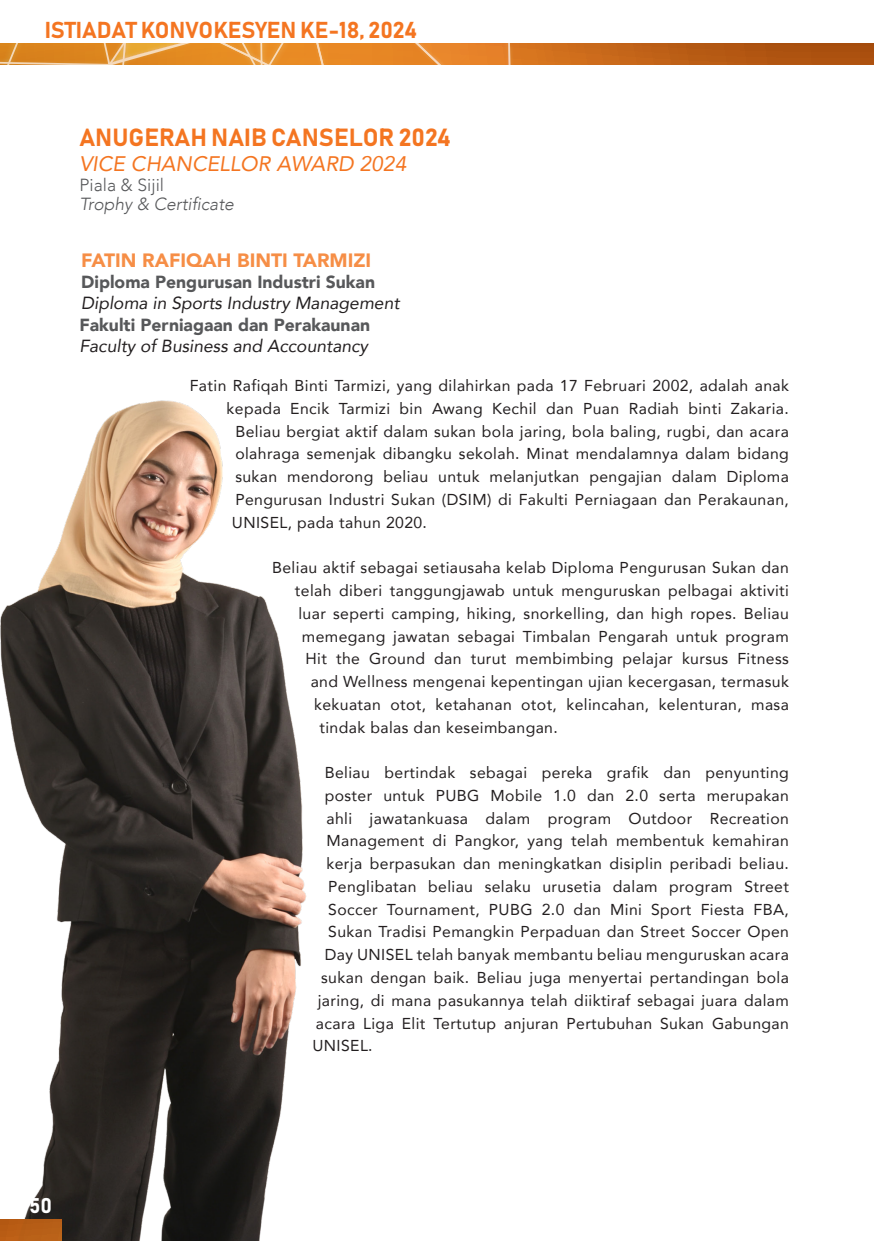
<style>
.page{position:relative;width:874px;height:1241px;background:#fff}
.page>*{position:absolute;margin:0;border:0;box-sizing:border-box;transform-origin:0 0}
.t1{font:24.5px "Bahnschrift";color:#f47521}
.t2{font:22.75px "Bahnschrift";color:#f47521}
.t3{font:italic 21px "Avenir";color:#f47521}
.t4{font:21px "Bahnschrift";color:#fff}
.t5{font:900 19.25px "Avenir";color:#f68e46}
.t6{font:italic 17.5px "Avenir";color:#231f20}
.t7{font:900 17.5px "Avenir";color:#57585a}
.t8{font:italic 300 17.5px "Avenir";color:#57585a}
.t9{font:300 17.5px "Avenir";color:#57585a}
.t10{font:15.75px "Avenir";letter-spacing:.025em;color:#231f20}
</style>
<div class="page">
<img style="left:0;top:400px;width:306px;height:840px">
<div style="left:0;top:1219px;width:61px;height:21px;background:#b85e16"></div>
<svg style="left:0;top:43px;width:874px;height:21px;background:#d47b25"></svg>
<p class="t2" style="left:45px;top:16px;width:373px">ISTIADAT KONVOKESYEN KE-18, 2024</p>
<p class="t1" style="left:79px;top:122px;width:373px">ANUGERAH NAIB CANSELOR 2024</p>
<p class="t3" style="left:79px;top:151px;width:328px">VICE CHANCELLOR AWARD 2024</p>
<p class="t9" style="left:79px;top:174px;width:86px">Piala &amp; Sijil</p>
<p class="t8" style="left:79px;top:193px;width:156px">Trophy &amp; Certificate</p>
<p class="t5" style="left:81px;top:244px;width:291px">FATIN RAFIQAH BINTI TARMIZI</p>
<p class="t7" style="left:81px;top:267px;width:295px">Diploma Pengurusan Industri Sukan</p>
<p class="t6" style="left:81px;top:292px;width:320px">Diploma in Sports Industry Management</p>
<p class="t7" style="left:79px;top:309px;width:292px">Fakulti Perniagaan dan Perakaunan</p>
<p class="t6" style="left:79px;top:334px;width:290px">Faculty of Business and Accountancy</p>
<p class="t10" style="left:190px;top:373px;width:600px">Fatin Rafiqah Binti Tarmizi, yang dilahirkan pada 17 Februari 2002, adalah anak</p>
<p class="t10" style="left:226px;top:395px;width:563px">kepada Encik Tarmizi bin Awang Kechil dan Puan Radiah binti Zakaria.</p>
<p class="t10" style="left:235px;top:418px;width:554px">Beliau bergiat aktif dalam sukan bola jaring, bola baling, rugbi, dan acara</p>
<p class="t10" style="left:235px;top:441px;width:554px">olahraga semenjak dibangku sekolah. Minat mendalamnya dalam bidang</p>
<p class="t10" style="left:235px;top:464px;width:555px">sukan mendorong beliau untuk melanjutkan pengajian dalam Diploma</p>
<p class="t10" style="left:235px;top:486px;width:554px">Pengurusan Industri Sukan (DSIM) di Fakulti Perniagaan dan Perakaunan,</p>
<p class="t10" style="left:232px;top:509px;width:196px">UNISEL, pada tahun 2020.</p>
<p class="t10" style="left:272px;top:555px;width:518px">Beliau aktif sebagai setiausaha kelab Diploma Pengurusan Sukan dan</p>
<p class="t10" style="left:295px;top:577px;width:495px">telah diberi tanggungjawab untuk menguruskan pelbagai aktiviti</p>
<p class="t10" style="left:298px;top:600px;width:492px">luar seperti camping, hiking, snorkelling, dan high ropes. Beliau</p>
<p class="t10" style="left:302px;top:623px;width:488px">memegang jawatan sebagai Timbalan Pengarah untuk program</p>
<p class="t10" style="left:305px;top:646px;width:484px">Hit the Ground dan turut membimbing pelajar kursus Fitness</p>
<p class="t10" style="left:310px;top:668px;width:479px">and Wellness mengenai kepentingan ujian kecergasan, termasuk</p>
<p class="t10" style="left:314px;top:691px;width:476px">kekuatan otot, ketahanan otot, kelincahan, kelenturan, masa</p>
<p class="t10" style="left:319px;top:714px;width:240px">tindak balas dan keseimbangan.</p>
<p class="t10" style="left:324px;top:759px;width:465px">Beliau bertindak sebagai pereka grafik dan penyunting</p>
<p class="t10" style="left:324px;top:782px;width:465px">poster untuk PUBG Mobile 1.0 dan 2.0 serta merupakan</p>
<p class="t10" style="left:326px;top:805px;width:464px">ahli jawatankuasa dalam program Outdoor Recreation</p>
<p class="t10" style="left:326px;top:828px;width:464px">Management di Pangkor, yang telah membentuk kemahiran</p>
<p class="t10" style="left:326px;top:850px;width:463px">kerja berpasukan dan meningkatkan disiplin peribadi beliau.</p>
<p class="t10" style="left:328px;top:873px;width:462px">Penglibatan beliau selaku urusetia dalam program Street</p>
<p class="t10" style="left:328px;top:896px;width:462px">Soccer Tournament, PUBG 2.0 dan Mini Sport Fiesta FBA,</p>
<p class="t10" style="left:328px;top:919px;width:462px">Sukan Tradisi Pemangkin Perpaduan dan Street Soccer Open</p>
<p class="t10" style="left:324px;top:941px;width:465px">Day UNISEL telah banyak membantu beliau menguruskan acara</p>
<p class="t10" style="left:321px;top:964px;width:469px">sukan dengan baik. Beliau juga menyertai pertandingan bola</p>
<p class="t10" style="left:317px;top:987px;width:472px">jaring, di mana pasukannya telah diiktiraf sebagai juara dalam</p>
<p class="t10" style="left:316px;top:1010px;width:474px">acara Liga Elit Tertutup anjuran Pertubuhan Sukan Gabungan</p>
<p class="t10" style="left:312px;top:1032px;width:62px">UNISEL.</p>
<p class="t4" style="left:29px;top:1192px;width:25px">50</p>
</div>
